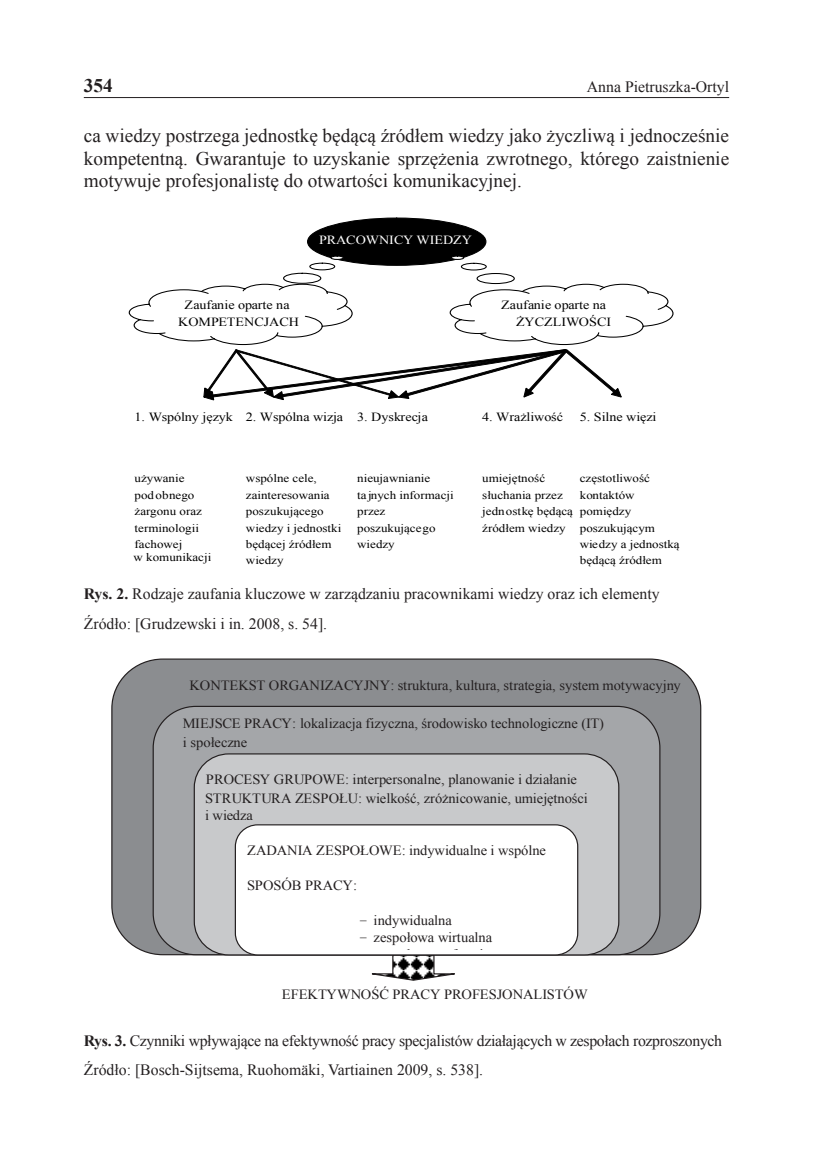
<style>
.page{position:relative;width:813px;height:1160px;background:#fff}
.page>*{position:absolute;margin:0;border:0;box-sizing:border-box;transform-origin:0 0}
.t1{font:19.25px/22.8px "Times New Roman";color:#231f20;text-align:justify}
.t2{font:700 19.25px "Times New Roman";color:#231f20}
.t3{font:15.75px/29.8px "Times New Roman";letter-spacing:-.02em;color:#231f20}
.t4{font:15.75px/29.8px "Times New Roman";color:#231f20}
.t5{font:14px/18.4px "Times New Roman";color:#231f20}
.t6{font:12.42px/17.3px "Times New Roman";letter-spacing:-.005em;color:#000;text-align:center;scale:1.13 1}
.t7{font:12.42px "Times New Roman";color:#fff;scale:1.13 1}
.t8{font:11.55px/16.3px "Times New Roman";color:#000;scale:1.13 1}
.s1{font-weight:700}
.s2{font-size:12.25px}
</style>
<div class="page">
<hr style="left:84px;top:97px;width:645px;height:1px;background:#231f20">
<div style="left:307px;top:218px;width:179px;height:47px;background:#000;border-radius:50%"></div>
<div style="left:307px;top:217px;width:179px;height:49px;border:1px solid #000;border-radius:50%"></div>
<div style="left:283px;top:273px;width:38px;height:11px;border:1px solid #000;border-radius:50%"></div>
<div style="left:309px;top:263px;width:26px;height:7px;border:1px solid #000;border-radius:50%"></div>
<div style="left:330px;top:255px;width:14px;height:5px;border:1px solid #000;border-radius:50%"></div>
<div style="left:476px;top:273px;width:38px;height:11px;border:1px solid #000;border-radius:50%"></div>
<div style="left:461px;top:263px;width:25px;height:7px;border:1px solid #000;border-radius:50%"></div>
<div style="left:450px;top:255px;width:14px;height:5px;border:1px solid #000;border-radius:50%"></div>
<svg style="left:128px;top:283px;width:546px;height:117px"></svg>
<div style="left:112px;top:659px;width:588px;height:295px;background:#8b8d90;border-radius:50px"></div>
<svg style="left:371px;top:955px;width:98px;height:26px"></svg>
<div style="left:153px;top:706px;width:506px;height:248px;background:#a4a6a9;border-radius:42px"></div>
<div style="left:194px;top:754px;width:424px;height:201px;background:#c8c9cb;border-radius:34px"></div>
<div style="left:235px;top:825px;width:342px;height:130px;background:#fff;border-radius:22px"></div>
<div style="left:235px;top:824px;width:343px;height:131px;border:1px solid #231f20;border-radius:22px"></div>
<h1 class="t2" style="left:84px;top:75px;width:30px">354</h1>
<p class="t4" style="left:586px;top:72px;width:144px">Anna Pietruszka-Ortyl</p>
<h1 class="t1" style="left:84px;top:124px;width:646px">ca wiedzy postrzega jednostkę będącą źródłem wiedzy jako życzliwą i jednocześnie kompetentną. Gwarantuje to uzyskanie sprzężenia zwrotnego, którego zaistnienie motywuje profesjonalistę do otwartości komunikacyjnej.</h1>
<p class="t7" style="left:319px;top:233px;width:137px">PRACOWNICY WIEDZY</p>
<p class="t6" style="left:178px;top:296px;width:108px">Zaufanie oparte na<br>KOMPETENCJACH</p>
<p class="t6" style="left:516px;top:296px;width:86px;text-align:left;text-indent:-15px">Zaufanie oparte na<br>ŻYCZLIWOŚCI</p>
<p class="t6" style="left:135px;top:408px;width:88px">1. Wspólny język</p>
<p class="t6" style="left:246px;top:408px;width:88px">2. Wspólna wizja</p>
<p class="t6" style="left:357px;top:408px;width:64px">3. Dyskrecja</p>
<p class="t8" style="left:135px;top:470px;width:61px">używanie podobnego żargonu oraz terminologii fachowej</p>
<p class="t8" style="left:134px;top:549px;width:70px">w komunikacji</p>
<p class="t8" style="left:246px;top:470px;width:86px">wspólne cele, zainteresowania poszukującego wiedzy i jednostki będącej źródłem wiedzy</p>
<p class="t8" style="left:357px;top:470px;width:87px">nieujawnianie tajnych informacji przez poszukującego wiedzy</p>
<p class="t6" style="left:482px;top:408px;width:73px">4. Wrażliwość</p>
<p class="t6" style="left:579px;top:408px;width:69px">5. Silne więzi</p>
<p class="t8" style="left:482px;top:470px;width:82px">umiejętność słuchania przez jednostkę będącą źródłem wiedzy</p>
<p class="t8" style="left:579px;top:470px;width:90px">częstotliwość kontaktów pomiędzy poszukującym wiedzy a jednostką będącą źródłem</p>
<p class="t4" style="left:84px;top:579px;width:577px"><span class="s1">Rys. 2.</span> Rodzaje zaufania kluczowe w zarządzaniu pracownikami wiedzy oraz ich elementy<br>Źródło: [Grudzewski i in. 2008, s. 54].</p>
<p class="t5" style="left:189px;top:676px;width:493px">KONTEKST ORGANIZACYJNY: struktura, kultura, strategia, system motywacyjny</p>
<p class="t5" style="left:183px;top:714px;width:422px;line-height:19.2px">MIEJSCE PRACY: lokalizacja fizyczna, środowisko technologiczne (IT) i społeczne</p>
<p class="t5" style="left:205px;top:770px;width:384px">PROCESY GRUPOWE: interpersonalne, planowanie i działanie<br>STRUKTURA ZESPOŁU: wielkość, zróżnicowanie, umiejętności</p>
<p class="t5" style="left:205px;top:806px;width:49px">i wiedza</p>
<p class="t5" style="left:247px;top:841px;width:300px">ZADANIA ZESPOŁOWE: indywidualne i wspólne</p>
<p class="t5" style="left:247px;top:876px;width:112px">SPOSÓB PRACY:</p>
<p class="t5" style="left:360px;top:911px;width:94px"><span class="s2">−</span> indywidualna</p>
<p class="t5" style="left:360px;top:928px;width:134px"><span class="s2">−</span> zespołowa wirtualna</p>
<p class="t5" style="left:406px;top:945px;width:6px">ł</p>
<p class="t5" style="left:452px;top:945px;width:6px">f</p>
<p class="t5" style="left:479px;top:945px;width:6px">i</p>
<p class="t5" style="left:282px;top:985px;width:307px">EFEKTYWNOŚĆ PRACY PROFESJONALISTÓW</p>
<p class="t3" style="left:84px;top:1025px;width:639px"><span class="s1">Rys. 3.</span> Czynniki wpływające na efektywność pracy specjalistów działających w zespołach rozproszonych<br>Źródło: [Bosch-Sijtsema, Ruohomäki, Vartiainen 2009, s. 538].</p>
</div>
